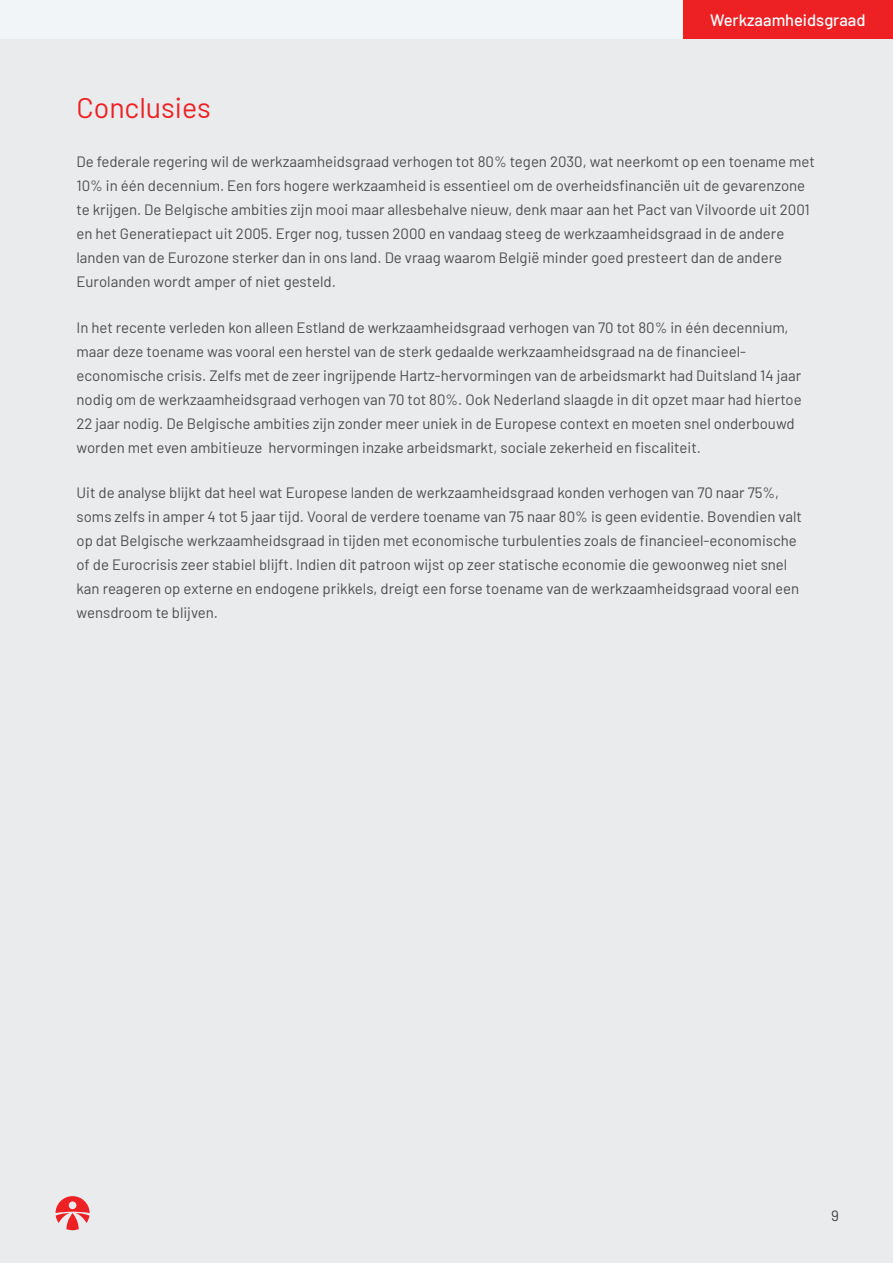
<style>
.page{position:relative;width:893px;height:1263px;background:#fff}
.page>*{position:absolute;margin:0;border:0;box-sizing:border-box;transform-origin:0 0}
.t1{font:28.5px "Barlow";color:#ed2124}
.t2{font:500 16.5px "Barlow";color:#fff}
.t3{font:15px/24px "Barlow";color:#4c4d4f}
.t4{font:15px "Barlow";color:#404042}
</style>
<div class="page">
<div style="left:0;top:38px;width:893px;height:1225px;background:#eaebec"></div>
<div style="left:0;top:0;width:893px;height:38px;background:#f1f5f7"></div>
<div style="left:684px;top:0;width:209px;height:38px;background:#ed2124"></div>
<svg style="left:56px;top:1196px;width:34px;height:34px"></svg>
<p class="t2" style="left:710px;top:14px;width:157px">Werkzaamheidsgraad</p>
<h1 class="t1" style="left:77px;top:87px;width:136px">Conclusies</h1>
<p class="t3" style="left:77px;top:149px;width:740px">De federale regering wil de werkzaamheidsgraad verhogen tot 80% tegen 2030, wat neerkomt op een toename met 10% in één decennium. Een fors hogere werkzaamheid is essentieel om de overheidsfinanciën uit de gevarenzone te krijgen. De Belgische ambities zijn mooi maar allesbehalve nieuw, denk maar aan het Pact van Vilvoorde uit 2001 en het Generatiepact uit 2005. Erger nog, tussen 2000 en vandaag steeg de werkzaamheidsgraad in de andere landen van de Eurozone sterker dan in ons land. De vraag waarom België minder goed presteert dan de andere Eurolanden wordt amper of niet gesteld.</p>
<p class="t3" style="left:77px;top:314px;width:727px">In het recente verleden kon alleen Estland de werkzaamheidsgraad verhogen van 70 tot 80% in één decennium, maar deze toename was vooral een herstel van de sterk gedaalde werkzaamheidsgraad na de financieel&shy;economische crisis. Zelfs met de zeer ingrijpende Hartz-hervormingen van de arbeidsmarkt had Duitsland 14 jaar nodig om de werkzaamheidsgraad verhogen van 70 tot 80%. Ook Nederland slaagde in dit opzet maar had hiertoe 22 jaar nodig. De Belgische ambities zijn zonder meer uniek in de Europese context en moeten snel onderbouwd worden met even ambitieuze hervormingen inzake arbeidsmarkt, sociale zekerheid en fiscaliteit.</p>
<p class="t3" style="left:77px;top:479px;width:727px">Uit de analyse blijkt dat heel wat Europese landen de werkzaamheidsgraad konden verhogen van 70 naar 75%, soms zelfs in amper 4 tot 5 jaar tijd. Vooral de verdere toename van 75 naar 80% is geen evidentie. Bovendien valt op dat Belgische werkzaamheidsgraad in tijden met economische turbulenties zoals de financieel-economische of de Eurocrisis zeer stabiel blijft. Indien dit patroon wijst op zeer statische economie die gewoonweg niet snel kan reageren op externe en endogene prikkels, dreigt een forse toename van de werkzaamheidsgraad vooral een wensdroom te blijven.</p>
<p class="t4" style="left:831px;top:1204px;width:9px">9</p>
</div>
